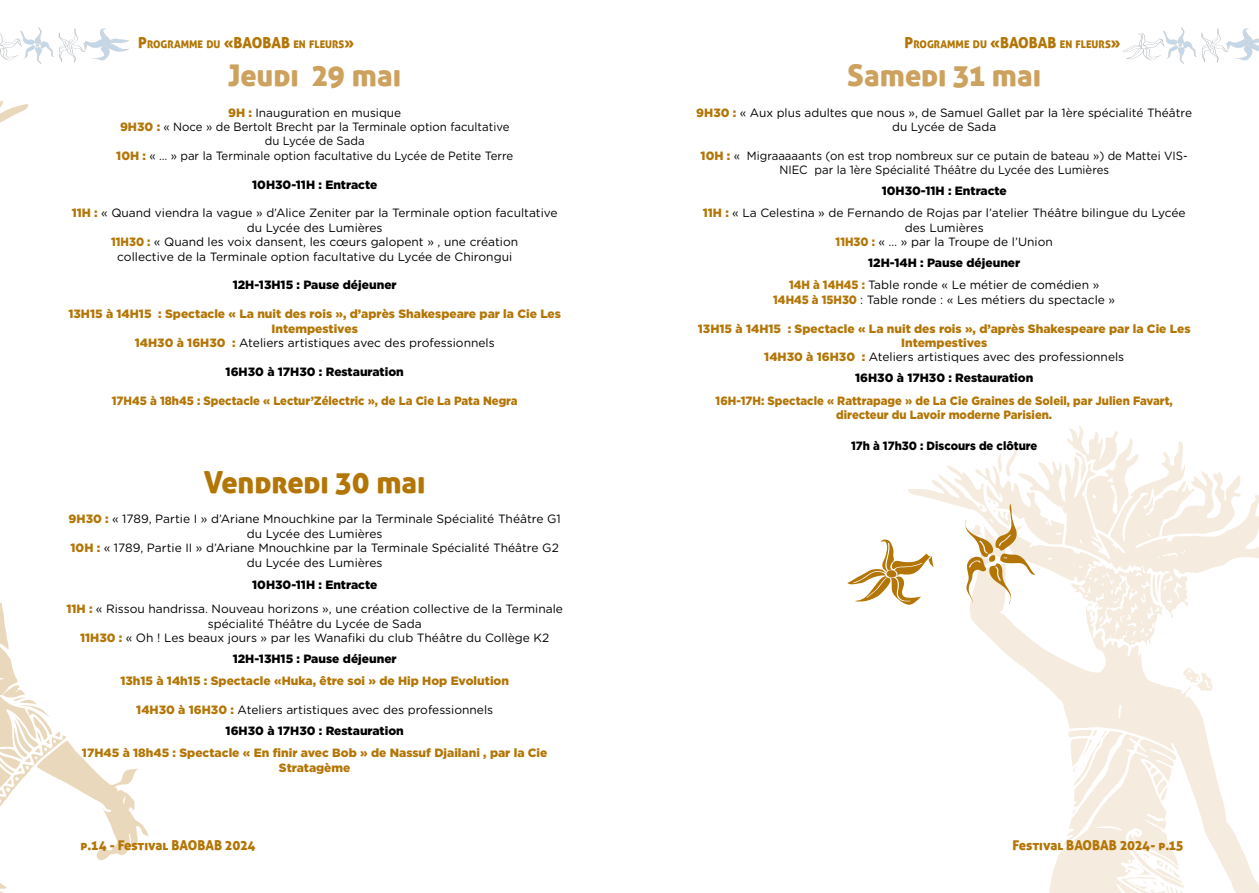
<style>
.page{position:relative;width:1259px;height:893px;background:#fff}
.page>*{position:absolute;margin:0;border:0;box-sizing:border-box;transform-origin:0 0}
.t1{font:30px "Aller Display";color:#cda15e}
.t2{font:30px "Aller Display";color:#b37606}
.t3{font:13.5px "Aller Display";color:#b37606}
.t4{font:12px/14.4px "Gotham Rounded";color:#000;text-align:center}
.t5{font:900 12px/14.4px "Gotham";color:#b37606;text-align:center}
.t6{font:900 12px "Gotham";color:#000}
.t7{font:900 12px/14.4px "Gotham";color:#b37606;text-align:center;scale:.94 1}
.t8{font:12px/14.4px "Gotham Rounded";color:#000;text-align:center;scale:.95 1}
.t9{font:900 12px "Gotham";color:#000;scale:.94 1}
.t10{font:10.5px "Aller Display";color:#b37606}
.s1{font-size:15px}
.s2{font-family:"Gotham";font-weight:900;color:#b37606}
</style>
<div class="page">
<svg style="left:999px;top:647px;width:260px;height:246px"></svg>
<svg style="left:1183px;top:667px;width:29px;height:24px"></svg>
<svg style="left:908px;top:441px;width:351px;height:206px"></svg>
<svg style="left:1048px;top:730px;width:141px;height:163px"></svg>
<svg style="left:0;top:100px;width:28px;height:23px"></svg>
<svg style="left:0;top:602px;width:148px;height:291px"></svg>
<svg style="left:847px;top:539px;width:86px;height:66px"></svg>
<svg style="left:965px;top:425px;width:173px;height:181px"></svg>
<svg style="left:1123px;top:27px;width:136px;height:37px"></svg>
<svg style="left:0;top:27px;width:129px;height:37px"></svg>
<p class="t10" style="left:138px;top:38px;width:106px"><span class="s1">P</span>ROGRAMME DU <span class="s1">«BAOBAB</span></p>
<p class="t10" style="left:293px;top:38px;width:62px">EN FLEURS<span class="s1">»</span></p>
<p class="t10" style="left:904px;top:38px;width:106px"><span class="s1">P</span>ROGRAMME DU <span class="s1">«BAOBAB</span></p>
<p class="t10" style="left:1059px;top:38px;width:62px">EN FLEURS<span class="s1">»</span></p>
<h1 class="t1" style="left:847px;top:56px;width:196px">Samedi 31 mai</h1>
<p class="t4" style="left:696px;top:105px;width:497px"><span class="s2">9H30 :</span> « Aux plus adultes que nous », de Samuel Gallet par la 1ère spécialité Théâtre du Lycée de Sada</p>
<p class="t8" style="left:700px;top:148px;width:514px"><span class="s2">10H :</span> « Migraaaaants (on est trop nombreux sur ce putain de bateau ») de Mattei VIS-<br>NIEC par la 1ère Spécialité Théâtre du Lycée des Lumières</p>
<p class="t6" style="left:881px;top:183px;width:127px">10H30-11H : Entracte</p>
<p class="t4" style="left:703px;top:205px;width:484px"><span class="s2">11H :</span> « La Celestina » de Fernando de Rojas par l’atelier Théâtre bilingue du Lycée des Lumières<br><span class="s2">11H30 :</span> « … » par la Troupe de l’Union</p>
<p class="t6" style="left:868px;top:255px;width:154px">12H-14H : Pause déjeuner</p>
<p class="t4" style="left:773px;top:277px;width:343px"><span class="s2">14H à 14H45 :</span> Table ronde « Le métier de comédien »<br><span class="s2">14H45 à 15H30</span> : Table ronde : « Les métiers du spectacle »</p>
<p class="t5" style="left:698px;top:321px;width:494px">13H15 à 14H15 : Spectacle « La nuit des rois », d’après Shakespeare par la Cie Les<br>Intempestives</p>
<p class="t4" style="left:764px;top:349px;width:361px"><span class="s2">14H30 à 16H30 :</span> Ateliers artistiques avec des professionnels</p>
<p class="t6" style="left:855px;top:371px;width:180px">16H30 à 17H30 : Restauration</p>
<p class="t7" style="left:715px;top:393px;width:488px">16H-17H: Spectacle « Rattrapage » de La Cie Graines de Soleil, par Julien Favart, directeur du Lavoir moderne Parisien.</p>
<p class="t9" style="left:851px;top:438px;width:200px">17h à 17h30 : Discours de clôture</p>
<h1 class="t1" style="left:228px;top:56px;width:175px">Jeudi 29 mai</h1>
<p class="t4" style="left:116px;top:105px;width:398px"><span class="s2">9H :</span> Inauguration en musique<br><span class="s2">9H30 :</span> « Noce » de Bertolt Brecht par la Terminale option facultative du Lycée de Sada<br><span class="s2">10H :</span> « … » par la Terminale option facultative du Lycée de Petite Terre</p>
<p class="t6" style="left:252px;top:177px;width:127px">10H30-11H : Entracte</p>
<p class="t4" style="left:72px;top:205px;width:487px"><span class="s2">11H :</span> « Quand viendra la vague » d’Alice Zeniter par la Terminale option facultative du Lycée des Lumières<br><span class="s2">11H30 :</span> « Quand les voix dansent, les cœurs galopent » , une création<br>collective de la Terminale option facultative du Lycée de Chirongui</p>
<p class="t6" style="left:233px;top:278px;width:165px">12H-13H15 : Pause déjeuner</p>
<p class="t5" style="left:68px;top:306px;width:494px">13H15 à 14H15 : Spectacle « La nuit des rois », d’après Shakespeare par la Cie Les<br>Intempestives</p>
<p class="t4" style="left:135px;top:335px;width:361px"><span class="s2">14H30 à 16H30 :</span> Ateliers artistiques avec des professionnels</p>
<p class="t6" style="left:226px;top:365px;width:180px">16H30 à 17H30 : Restauration</p>
<p class="t7" style="left:112px;top:393px;width:433px">17H45 à 18h45 : Spectacle « Lectur’Zélectric », de La Cie La Pata Negra</p>
<h1 class="t2" style="left:204px;top:463px;width:223px">Vendredi 30 mai</h1>
<p class="t4" style="left:69px;top:511px;width:494px"><span class="s2">9H30 :</span> « 1789, Partie I » d’Ariane Mnouchkine par la Terminale Spécialité Théâtre G1 du Lycée des Lumières<br><span class="s2">10H :</span> « 1789, Partie II » d’Ariane Mnouchkine par la Terminale Spécialité Théâtre G2 du Lycée des Lumières</p>
<p class="t6" style="left:252px;top:578px;width:127px">10H30-11H : Entracte</p>
<p class="t4" style="left:66px;top:601px;width:498px"><span class="s2">11H :</span> « Rissou handrissa. Nouveau horizons », une création collective de la Terminale spécialité Théâtre du Lycée de Sada<br><span class="s2">11H30 :</span> « Oh ! Les beaux jours » par les Wanafiki du club Théâtre du Collège K2</p>
<p class="t6" style="left:233px;top:651px;width:165px">12H-13H15 : Pause déjeuner</p>
<p class="t5" style="left:120px;top:674px;width:390px">13h15 à 14h15 : Spectacle «Huka, être soi » de Hip Hop Evolution</p>
<p class="t4" style="left:136px;top:702px;width:358px"><span class="s2">14H30 à 16H30 :</span> Ateliers artistiques avec des professionnels</p>
<p class="t6" style="left:226px;top:723px;width:180px">16H30 à 17H30 : Restauration</p>
<p class="t5" style="left:82px;top:746px;width:467px">17H45 à 18h45 : Spectacle « En finir avec Bob » de Nassuf Djailani , par la Cie<br>Stratagème</p>
<p class="t3" style="left:81px;top:836px;width:177px">p.14 - Festival BAOBAB 2024</p>
<p class="t3" style="left:1012px;top:836px;width:172px">Festival BAOBAB 2024- p.15</p>
</div>
